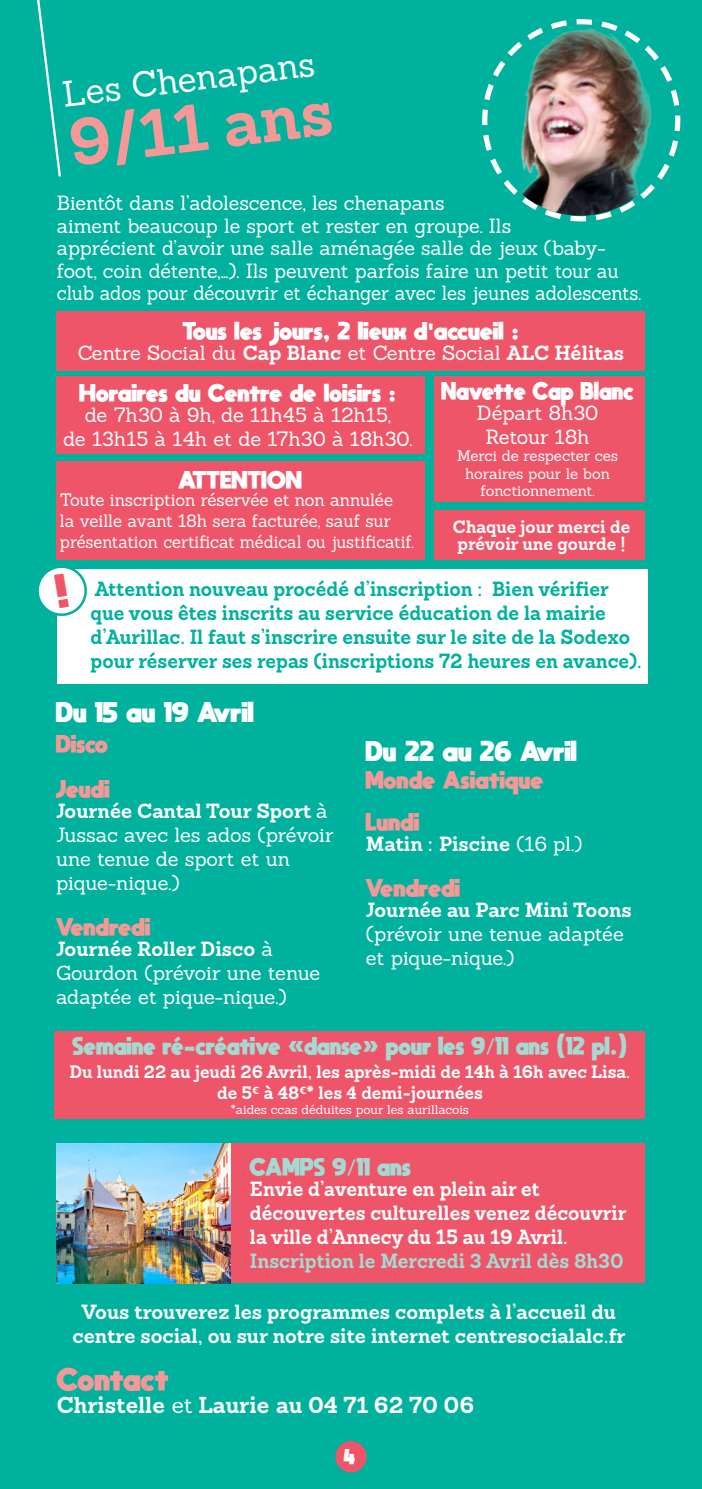
<style>
.page{position:relative;width:702px;height:1489px;background:#fff}
.page>*{position:absolute;margin:0;border:0;box-sizing:border-box;transform-origin:0 0}
.t1{font:700 65px "Sanchez";color:#f59998}
.t2{font:35.5px "Sanchez";color:#fff}
.t3{font:700 22.5px "Sanchez";color:#fff}
.t4{font:800 22.5px "moon get";color:#f59998}
.t5{font:20px/24px "Sanchez";letter-spacing:-.005em;color:#fff}
.t6{font:700 20px/24px "Sanchez";color:#00b19d;scale:.96 1}
.t7{font:700 20px/24px "Sanchez";color:#fff;scale:.96 1}
.t8{font:700 20px/24px "Sanchez";color:#fff;text-align:center}
.t9{font:800 20px "moon get";color:#fff}
.t10{font:17.5px/21px "Sanchez";letter-spacing:-.005em;color:#fff;scale:.96 1}
.t11{font:700 17.5px/17.5px "Sanchez";color:#fff}
.t12{font:800 17.5px "moon get";color:#fff}
.t13{font:800 17.5px "moon get";color:#a5dad2;scale:.95 1}
.t14{font:800 17.5px "moon get";color:#f59998}
.t15{font:800 17.5px "moon get";color:#fff;scale:.94 1}
.t16{font:800 17.5px "moon get";color:#a5dad2;scale:.96 1}
.t17{font:15px/17.5px "Sanchez";letter-spacing:-.005em;color:#fff;text-align:center}
.t18{font:800 15px "moon get";color:#fff}
.t19{font:12.5px "Sanchez";letter-spacing:-.005em;color:#fff}
.s1{font-weight:700}
.s2{font-weight:400}
.s3{color:#a5dad2}
</style>
<div class="page">
<div style="left:0;top:0;width:702px;height:1488px;background:#00b19d"></div>
<div style="left:335px;top:1440px;width:31px;height:32px;background:#ef5568;border-radius:50%"></div>
<svg style="left:37px;top:0;width:24px;height:177px"></svg>
<svg style="left:550px;top:19px;width:68px;height:9px"></svg>
<img style="left:482px;top:28px;width:199px;height:194px">
<div style="left:57px;top:311px;width:588px;height:60px;background:#ef5568"></div>
<div style="left:57px;top:376px;width:367px;height:77px;background:#ef5568"></div>
<div style="left:434px;top:376px;width:211px;height:126px;background:#ef5568"></div>
<div style="left:57px;top:461px;width:367px;height:98px;background:#ef5568"></div>
<div style="left:434px;top:510px;width:211px;height:49px;background:#ef5568"></div>
<div style="left:57px;top:569px;width:591px;height:115px;background:#fff"></div>
<div style="left:55px;top:1030px;width:590px;height:88px;background:#ef5568"></div>
<div style="left:56px;top:1143px;width:589px;height:139px;background:#ef5568"></div>
<img style="left:56px;top:1143px;width:174px;height:139px">
<svg style="left:38px;top:567px;width:49px;height:49px"></svg>
<p class="t2" style="left:60px;top:71px;width:255px;rotate:-7deg">Les Chenapans</p>
<p class="t1" style="left:63px;top:100px;width:267px;rotate:-7deg">9/11 ans</p>
<p class="t5" style="left:57px;top:191px;width:586px;line-height:22.5px">Bientôt dans l’adolescence, les chenapans<br>aiment beaucoup le sport et rester en groupe. Ils<br>apprécient d’avoir une salle aménagée salle de jeux (baby&shy;foot, coin détente,…). Ils peuvent parfois faire un petit tour au club ados pour découvrir et échanger avec les jeunes adolescents.</p>
<p class="t12" style="left:183px;top:319px;width:337px">Tous les jours, 2 lieux d'accueil :</p>
<p class="t5" style="left:78px;top:340px;width:548px">Centre Social du <span class="s1">Cap Blanc</span> et Centre Social <span class="s1">ALC Hélitas</span></p>
<p class="t12" style="left:80px;top:381px;width:318px">Horaires du Centre de loisirs :</p>
<p class="t5" style="left:63px;top:402px;width:351px;text-align:center">de 7h30 à 9h, de 11h45 à 12h15,<br>de 13h15 à 14h et de 17h30 à 18h30.</p>
<p class="t15" style="left:441px;top:379px;width:206px">Navette Cap Blanc</p>
<p class="t5" style="left:477px;top:400px;width:123px">Départ 8h30</p>
<p class="t5" style="left:485px;top:424px;width:106px">Retour 18h</p>
<p class="t17" style="left:457px;top:447px;width:163px">Merci de respecter ces horaires pour le bon fonctionnement.</p>
<p class="t11" style="left:453px;top:517px;width:179px">Chaque jour merci de prévoir une gourde !</p>
<p class="t12" style="left:178px;top:468px;width:125px">ATTENTION</p>
<p class="t10" style="left:60px;top:489px;width:370px">Toute inscription réservée et non annulée<br>la veille avant 18h sera facturée, sauf sur présentation certificat médical ou justificatif.</p>
<p class="t6" style="left:91px;top:577px;width:575px">Attention nouveau procédé d’inscription : Bien vérifier que vous êtes inscrits au service éducation de la mairie d’Aurillac. Il faut s’inscrire ensuite sur le site de la Sodexo pour réserver ses repas (inscriptions 72 heures en avance).</p>
<p class="t9" style="left:56px;top:699px;width:199px">Du 15 au 19 Avril</p>
<p class="t14" style="left:56px;top:733px;width:54px">Disco</p>
<p class="t14" style="left:56px;top:778px;width:55px">Jeudi</p>
<p class="t5" style="left:56px;top:799px;width:279px"><span class="s1">Journée Cantal Tour Sport</span> à<br>Jussac avec les ados (prévoir une tenue de sport et un pique-nique.)</p>
<p class="t14" style="left:56px;top:916px;width:96px">Vendredi</p>
<p class="t5" style="left:56px;top:937px;width:266px"><span class="s1">Journée Roller Disco</span> à<br>Gourdon (prévoir une tenue adaptée et pique-nique.)</p>
<p class="t9" style="left:366px;top:738px;width:213px">Du 22 au 26 Avril</p>
<p class="t14" style="left:366px;top:769px;width:179px">Monde Asiatique</p>
<p class="t14" style="left:366px;top:811px;width:55px">Lundi</p>
<p class="t8" style="left:366px;top:832px;width:218px">Matin : Piscine <span class="s2">(16 pl.)</span></p>
<p class="t14" style="left:366px;top:877px;width:96px">Vendredi</p>
<p class="t5" style="left:366px;top:898px;width:267px"><span class="s1">Journée au Parc Mini Toons </span>(prévoir une tenue adaptée et pique-nique.)</p>
<p class="t13" style="left:72px;top:1034px;width:585px">Semaine ré-créative «danse» pour les 9/11 ans (12 pl.)</p>
<p class="t11" style="left:69px;top:1063px;width:562px">Du lundi 22 au jeudi 26 Avril, les après-midi de 14h à 16h avec Lisa.</p>
<p class="t11" style="left:217px;top:1084px;width:267px">de 5<sup>€</sup> à 48<sup>€</sup>* les 4 demi-journées</p>
<p class="t19" style="left:231px;top:1101px;width:240px">*aides ccas déduites pour les aurillacois</p>
<p class="t16" style="left:250px;top:1155px;width:169px">CAMPS 9/11 ans</p>
<p class="t7" style="left:250px;top:1176px;width:394px">Envie d’aventure en plein air et découvertes culturelles venez découvrir la ville d’Annecy du 15 au 19 Avril.<br><span class="s3">Inscription le Mercredi 3 Avril dès 8h30</span></p>
<p class="t8" style="left:73px;top:1299px;width:554px">Vous trouverez les programmes complets à l’accueil du centre social, ou sur notre site internet centresocialalc.fr</p>
<p class="t4" style="left:57px;top:1365px;width:113px">Contact</p>
<p class="t3" style="left:57px;top:1390px;width:419px">Christelle <span class="s2">et</span> Laurie au 04 71 62 70 06</p>
<p class="t18" style="left:344px;top:1446px;width:13px">4</p>
</div>
